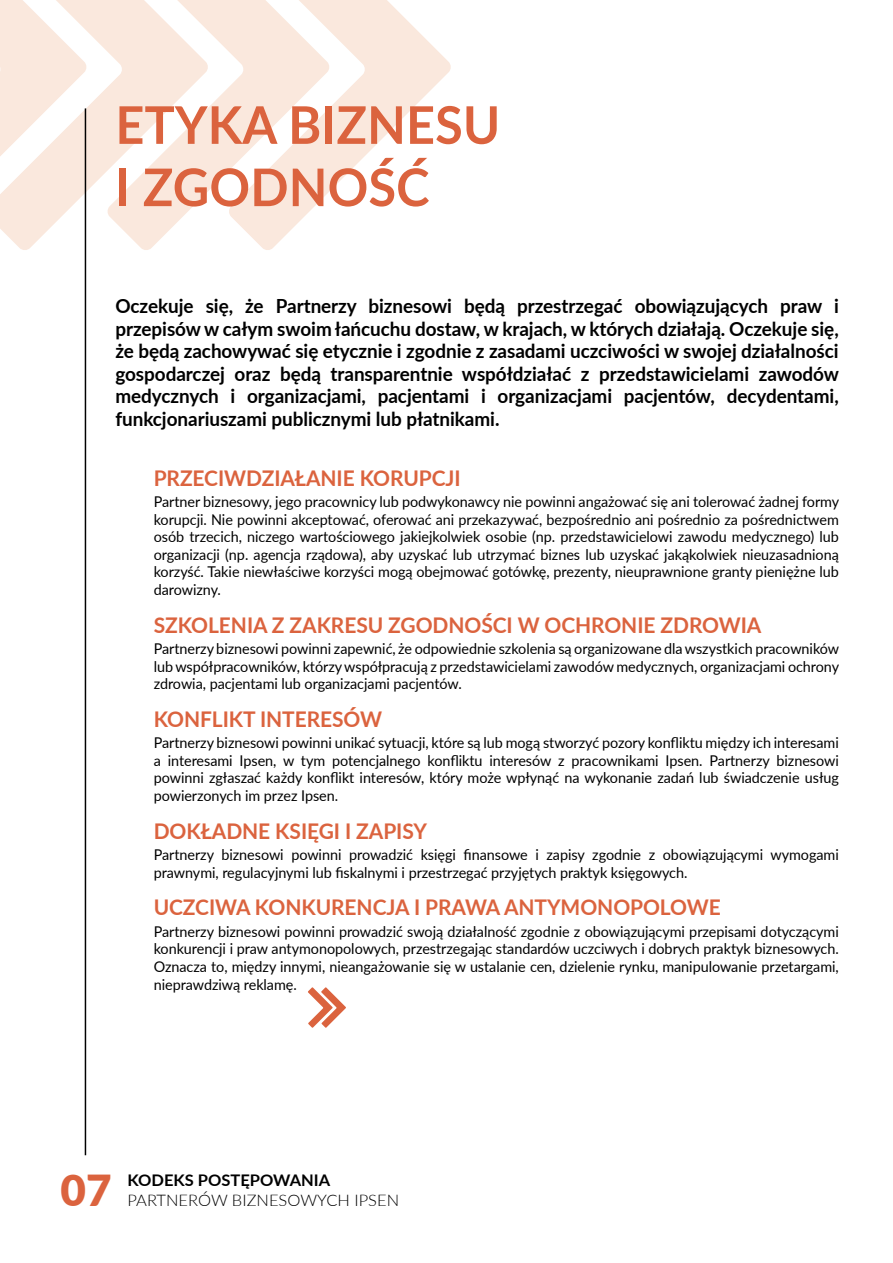
<style>
.page{position:relative;width:893px;height:1263px;background:#fff}
.page>*{position:absolute;margin:0;border:0;box-sizing:border-box;transform-origin:0 0}
.t1{font:700 51.9px/62.2px "Lato";letter-spacing:.005em;color:#db633e}
.t2{font:900 42.75px "Lato";color:#db633e}
.t3{font:700 21.6px "Lato";letter-spacing:-.005em;color:#db633e}
.t4{font:700 19.5px/22.5px "Lato";letter-spacing:-.005em;color:#000;text-align:justify}
.t5{font:300 16.05px "Lato";color:#000}
.t6{font:700 16.05px "Lato";color:#000}
.t7{font:14.85px/17.5px "Lato";letter-spacing:-.005em;color:#000;text-align:justify}
</style>
<div class="page">
<svg style="left:209px;top:0;width:242px;height:250px;fill:#fae8dd"></svg>
<svg style="left:0;top:0;width:209px;height:250px;fill:#fae8dd"></svg>
<hr style="left:85px;top:108px;width:1px;height:1047px;background:#000">
<svg style="left:308px;top:987px;width:38px;height:41px"></svg>
<h1 class="t1" style="left:115px;top:92px;width:386px">ETYKA BIZNESU<br>I ZGODNOŚĆ</h1>
<p class="t4" style="left:115px;top:294px;width:725px">Oczekuje się, że Partnerzy biznesowi będą przestrzegać obowiązujących praw i przepisów w całym swoim łańcuchu dostaw, w krajach, w których działają. Oczekuje się, że będą zachowywać się etycznie i zgodnie z zasadami uczciwości w swojej działalności gospodarczej oraz będą transparentnie współdziałać z przedstawicielami zawodów medycznych i organizacjami, pacjentami i organizacjami pacjentów, decydentami, funkcjonariuszami publicznymi lub płatnikami.</p>
<h3 class="t3" style="left:154px;top:462px;width:309px">PRZECIWDZIAŁANIE KORUPCJI</h3>
<p class="t7" style="left:154px;top:492px;width:687px">Partner biznesowy, jego pracownicy lub podwykonawcy nie powinni angażować się ani tolerować żadnej formy korupcji. Nie powinni akceptować, oferować ani przekazywać, bezpośrednio ani pośrednio za pośrednictwem osób trzecich, niczego wartościowego jakiejkolwiek osobie (np. przedstawicielowi zawodu medycznego) lub organizacji (np. agencja rządowa), aby uzyskać lub utrzymać biznes lub uzyskać jakąkolwiek nieuzasadnioną korzyść. Takie niewłaściwe korzyści mogą obejmować gotówkę, prezenty, nieuprawnione granty pieniężne lub darowizny.</p>
<h3 class="t3" style="left:154px;top:609px;width:609px">SZKOLENIA Z ZAKRESU ZGODNOŚCI W OCHRONIE ZDROWIA</h3>
<p class="t7" style="left:154px;top:639px;width:687px">Partnerzy biznesowi powinni zapewnić, że odpowiednie szkolenia są organizowane dla wszystkich pracowników lub współpracowników, którzy współpracują z przedstawicielami zawodów medycznych, organizacjami ochrony zdrowia, pacjentami lub organizacjami pacjentów.</p>
<h3 class="t3" style="left:154px;top:703px;width:230px">KONFLIKT INTERESÓW</h3>
<p class="t7" style="left:154px;top:733px;width:687px">Partnerzy biznesowi powinni unikać sytuacji, które są lub mogą stworzyć pozory konfliktu między ich interesami a interesami Ipsen, w tym potencjalnego konfliktu interesów z pracownikami Ipsen. Partnerzy biznesowi powinni zgłaszać każdy konflikt interesów, który może wpłynąć na wykonanie zadań lub świadczenie usług powierzonych im przez Ipsen.</p>
<h3 class="t3" style="left:154px;top:815px;width:275px">DOKŁADNE KSIĘGI I ZAPISY</h3>
<p class="t7" style="left:154px;top:845px;width:687px">Partnerzy biznesowi powinni prowadzić księgi finansowe i zapisy zgodnie z obowiązującymi wymogami prawnymi, regulacyjnymi lub fiskalnymi i przestrzegać przyjętych praktyk księgowych.</p>
<h3 class="t3" style="left:154px;top:892px;width:569px">UCZCIWA KONKURENCJA I PRAWA ANTYMONOPOLOWE</h3>
<p class="t7" style="left:154px;top:922px;width:687px">Partnerzy biznesowi powinni prowadzić swoją działalność zgodnie z obowiązującymi przepisami dotyczącymi konkurencji i praw antymonopolowych, przestrzegając standardów uczciwych i dobrych praktyk biznesowych.<br>Oznacza to, między innymi, nieangażowanie się w ustalanie cen, dzielenie rynku, manipulowanie przetargami, nieprawdziwą reklamę.</p>
<h2 class="t2" style="left:61px;top:1158px;width:53px">07</h2>
<p class="t6" style="left:128px;top:1168px;width:204px">KODEKS POSTĘPOWANIA</p>
<p class="t5" style="left:128px;top:1189px;width:273px">PARTNERÓW BIZNESOWYCH IPSEN</p>
</div>
